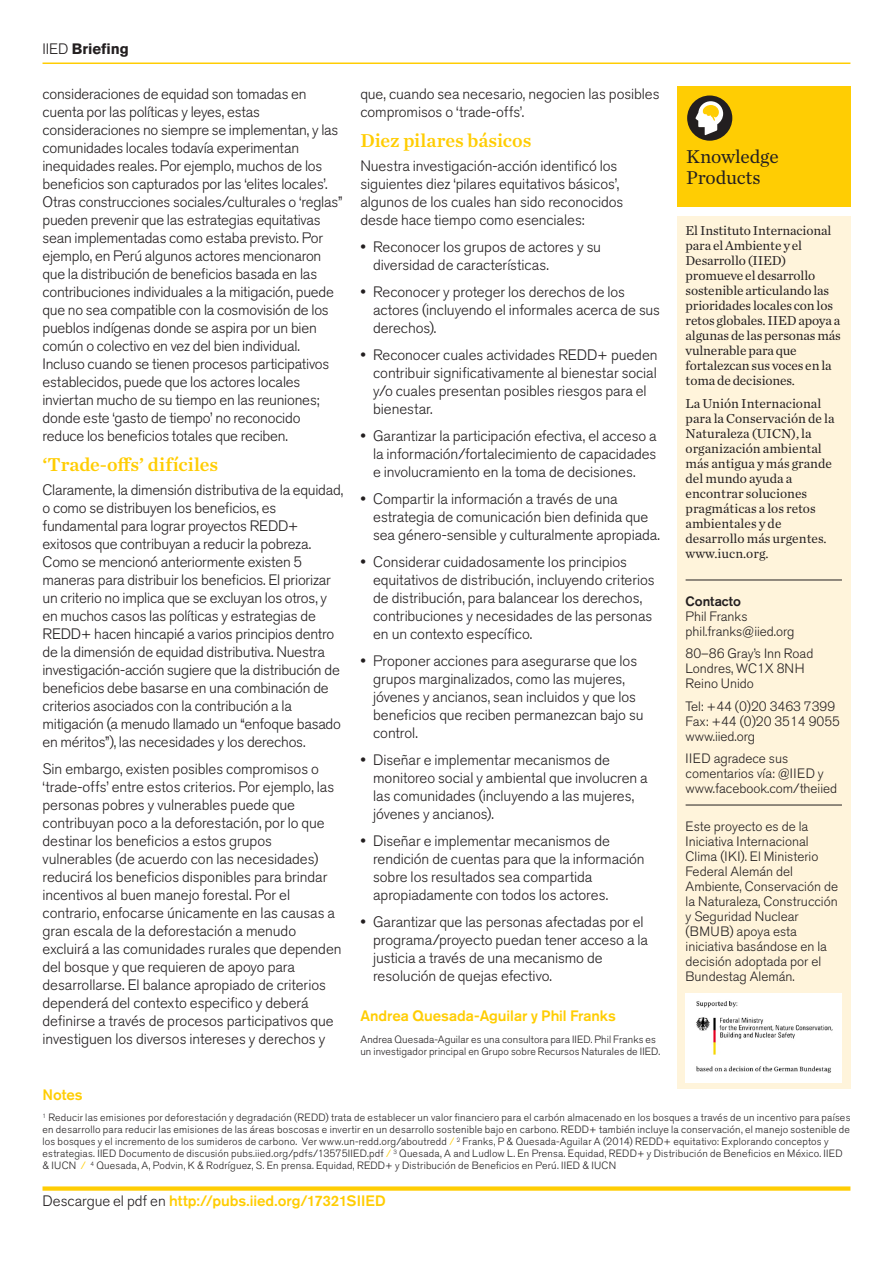
<style>
.page{position:relative;width:893px;height:1263px;background:#fff}
.page>*{position:absolute;margin:0;border:0;box-sizing:border-box;transform-origin:0 0}
.t1{font:19.5px "Chronicle Text G1 Semi";letter-spacing:-.005em;color:#ffcd03}
.t2{font:19.5px/20.7px "Chronicle Text G1";letter-spacing:-.01em;color:#231f20}
.t3{font:300 15px/18px "Akzidenz Grotesk BE";letter-spacing:-.01em;color:#231f20}
.t4{font:500 15px "Akzidenz Grotesk BE";letter-spacing:-.005em;color:#ffcd03}
.t5{font:700 15px "Akzidenz Grotesk BE";letter-spacing:-.005em;color:#231f20}
.t6{font:13.5px/15px "Chronicle Text G1";letter-spacing:-.01em;color:#231f20}
.t7{font:300 13.5px/15px "Akzidenz Grotesk BE";color:#231f20}
.t8{font:500 13.5px "Akzidenz Grotesk BE";letter-spacing:-.005em;color:#231f20}
.t9{font:300 10.5px/12px "Akzidenz Grotesk BE";letter-spacing:.015em;color:#231f20}
.s1{font-weight:300}
.s2{color:#ffcd03}
.s3{font-weight:300;color:#231f20}
</style>
<div class="page">
<div style="left:677px;top:86px;width:173px;height:121px;background:#ffcd03"></div>
<div style="left:687px;top:95px;width:45px;height:46px;background:#231f20;border-radius:50%"></div>
<svg style="left:695px;top:101px;width:28px;height:34px"></svg>
<div style="left:677px;top:216px;width:173px;height:872px;background:#fff4db"></div>
<hr style="left:686px;top:580px;width:156px;height:1px;background:#231f20">
<hr style="left:686px;top:805px;width:156px;height:1px;background:#231f20">
<div style="left:43px;top:1186px;width:807px;height:5px;background:#ffcd03"></div>
<img style="left:686px;top:993px;width:156px;height:89px">
<hr style="left:43px;top:63px;width:807px;height:1px;background:#ffcd03">
<p class="t5" style="left:43px;top:40px;width:88px"><span class="s1">IIED</span> Briefing</p>
<p class="t3" style="left:43px;top:85px;width:301px">consideraciones de equidad son tomadas en cuenta por las políticas y leyes, estas consideraciones no siempre se implementan, y las comunidades locales todavía experimentan inequidades reales. Por ejemplo, muchos de los beneficios son capturados por las ‘elites locales’.<br>Otras construcciones sociales/culturales o ‘reglas” pueden prevenir que las estrategias equitativas sean implementadas como estaba previsto. Por ejemplo, en Perú algunos actores mencionaron que la distribución de beneficios basada en las contribuciones individuales a la mitigación, puede que no sea compatible con la cosmovisión de los pueblos indígenas donde se aspira por un bien común o colectivo en vez del bien individual.<br>Incluso cuando se tienen procesos participativos establecidos, puede que los actores locales inviertan mucho de su tiempo en las reuniones; donde este ‘gasto de tiempo’ no reconocido reduce los beneficios totales que reciben.</p>
<h1 class="t1" style="left:43px;top:449px;width:177px">‘Trade-offs’ difíciles</h1>
<p class="t3" style="left:43px;top:481px;width:302px">Claramente, la dimensión distributiva de la equidad, o como se distribuyen los beneficios, es fundamental para lograr proyectos REDD+ exitosos que contribuyan a reducir la pobreza.<br>Como se mencionó anteriormente existen 5 maneras para distribuir los beneficios. El priorizar un criterio no implica que se excluyan los otros, y en muchos casos las políticas y estrategias de REDD+ hacen hincapié a varios principios dentro de la dimensión de equidad distributiva. Nuestra investigación-acción sugiere que la distribución de beneficios debe basarse en una combinación de criterios asociados con la contribución a la mitigación (a menudo llamado un “enfoque basado en méritos”), las necesidades y los derechos.</p>
<p class="t3" style="left:43px;top:760px;width:301px">Sin embargo, existen posibles compromisos o ‘trade-offs’ entre estos criterios. Por ejemplo, las personas pobres y vulnerables puede que contribuyan poco a la deforestación, por lo que destinar los beneficios a estos grupos vulnerables (de acuerdo con las necesidades) reducirá los beneficios disponibles para brindar incentivos al buen manejo forestal. Por el contrario, enfocarse únicamente en las causas a gran escala de la deforestación a menudo excluirá a las comunidades rurales que dependen del bosque y que requieren de apoyo para desarrollarse. El balance apropiado de criterios dependerá del contexto especifico y deberá definirse a través de procesos participativos que investiguen los diversos intereses y derechos y</p>
<p class="t3" style="left:360px;top:85px;width:301px">que, cuando sea necesario, negocien las posibles compromisos o ‘trade-offs’.</p>
<h1 class="t1" style="left:360px;top:125px;width:172px">Diez pilares básicos</h1>
<p class="t3" style="left:360px;top:157px;width:265px">Nuestra investigación-acción identificó los siguientes diez ‘pilares equitativos básicos’, algunos de los cuales han sido reconocidos desde hace tiempo como esenciales:</p>
<p class="t3" style="left:373px;top:238px;width:229px;text-indent:-13px">• Reconocer los grupos de actores y su diversidad de características.</p>
<p class="t3" style="left:373px;top:283px;width:289px;text-indent:-13px">• Reconocer y proteger los derechos de los actores (incluyendo el informales acerca de sus derechos).</p>
<p class="t3" style="left:373px;top:346px;width:286px;text-indent:-13px">• Reconocer cuales actividades REDD+ pueden contribuir significativamente al bienestar social y/o cuales presentan posibles riesgos para el bienestar.</p>
<p class="t3" style="left:373px;top:427px;width:285px;text-align:justify;text-indent:-13px">• Garantizar la participación efectiva, el acceso a la información/fortalecimiento de capacidades e involucramiento en la toma de decisiones.</p>
<p class="t3" style="left:373px;top:490px;width:288px;text-indent:-13px">• Compartir la información a través de una estrategia de comunicación bien definida que sea género-sensible y culturalmente apropiada.</p>
<p class="t3" style="left:373px;top:553px;width:283px;text-indent:-13px">• Considerar cuidadosamente los principios equitativos de distribución, incluyendo criterios de distribución, para balancear los derechos, contribuciones y necesidades de las personas en un contexto específico.</p>
<p class="t3" style="left:373px;top:652px;width:272px;text-indent:-13px">• Proponer acciones para asegurarse que los grupos marginalizados, como las mujeres, jóvenes y ancianos, sean incluidos y que los beneficios que reciben permanezcan bajo su control.</p>
<p class="t3" style="left:373px;top:751px;width:276px;text-indent:-13px">• Diseñar e implementar mecanismos de monitoreo social y ambiental que involucren a las comunidades (incluyendo a las mujeres, jóvenes y ancianos).</p>
<p class="t3" style="left:373px;top:832px;width:273px;text-indent:-13px">• Diseñar e implementar mecanismos de rendición de cuentas para que la información sobre los resultados sea compartida apropiadamente con todos los actores.</p>
<p class="t3" style="left:373px;top:913px;width:276px;text-indent:-13px">• Garantizar que las personas afectadas por el programa/proyecto puedan tener acceso a la justicia a través de una mecanismo de resolución de quejas efectivo.</p>
<p class="t4" style="left:360px;top:1006px;width:257px">Andrea Quesada-Aguilar y Phil Franks</p>
<p class="t9" style="left:360px;top:1033px;width:301px">Andrea Quesada-Aguilar es una consultora para IIED. Phil Franks es un investigador principal en Grupo sobre Recursos Naturales de IIED.</p>
<h1 class="t2" style="left:686px;top:145px;width:94px">Knowledge<br>Products</h1>
<p class="t6" style="left:686px;top:223px;width:157px">El Instituto Internacional para el Ambiente y el<br>Desarrollo (IIED) promueve el desarrollo sostenible articulando las prioridades locales con los retos globales. IIED apoya a algunas de las personas más vulnerable para que fortalezcan sus voces en la toma de decisiones.</p>
<p class="t6" style="left:686px;top:395px;width:150px">La Unión Internacional para la Conservación de la<br>Naturaleza (UICN), la organización ambiental más antigua y más grande del mundo ayuda a encontrar soluciones pragmáticas a los retos ambientales y de desarrollo más urgentes. www.iucn.org.</p>
<p class="t8" style="left:686px;top:593px;width:57px">Contacto</p>
<p class="t7" style="left:686px;top:609px;width:110px">Phil Franks phil.franks@iied.org</p>
<p class="t7" style="left:686px;top:646px;width:129px">80–86 Gray’s Inn Road<br>Londres, WC1X 8NH<br>Reino Unido</p>
<p class="t7" style="left:686px;top:699px;width:156px">Tel: +44 (0)20 3463 7399<br>Fax: +44 (0)20 3514 9055 www.iied.org</p>
<p class="t7" style="left:686px;top:751px;width:153px">IIED agradece sus comentarios vía: @IIED y www.facebook.com/theiied</p>
<p class="t7" style="left:686px;top:819px;width:154px">Este proyecto es de la<br>Iniciativa Internacional<br>Clima (IKI). El Ministerio<br>Federal Alemán del<br>Ambiente, Conservación de la Naturaleza, Construcción y Seguridad Nuclear (BMUB) apoya esta iniciativa basándose en la decisión adoptada por el<br>Bundestag Alemán.</p>
<p class="t4" style="left:43px;top:1085px;width:42px">Notes</p>
<p class="t9" style="left:43px;top:1112px;width:809px"><sup>1</sup> Reducir las emisiones por deforestación y degradación (REDD) trata de establecer un valor financiero para el carbón almacenado en los bosques a través de un incentivo para países en desarrollo para reducir las emisiones de las áreas boscosas e invertir en un desarrollo sostenible bajo en carbono. REDD+ también incluye la conservación, el manejo sostenible de los bosques y el incremento de los sumideros de carbono. Ver www.un-redd.org/aboutredd <span class="s2">/</span> <sup>2</sup> Franks, P &amp; Quesada-Aguilar A (2014) REDD+ equitativo: Explorando conceptos y estrategias. IIED Documento de discusión pubs.iied.org/pdfs/13575IIED.pdf <span class="s2">/</span> <sup>3</sup> Quesada, A and Ludlow L. En Prensa. Equidad, REDD+ y Distribución de Beneficios en México. IIED &amp; IUCN <span class="s2">/</span> <sup>4</sup> Quesada, A, Podvin, K &amp; Rodríguez, S. En prensa. Equidad, REDD+ y Distribución de Beneficios en Perú. IIED &amp; IUCN</p>
<p class="t4" style="left:43px;top:1192px;width:345px"><span class="s3">Descargue el pdf en</span> http://pubs.iied.org/17321SIIED</p>
</div>
